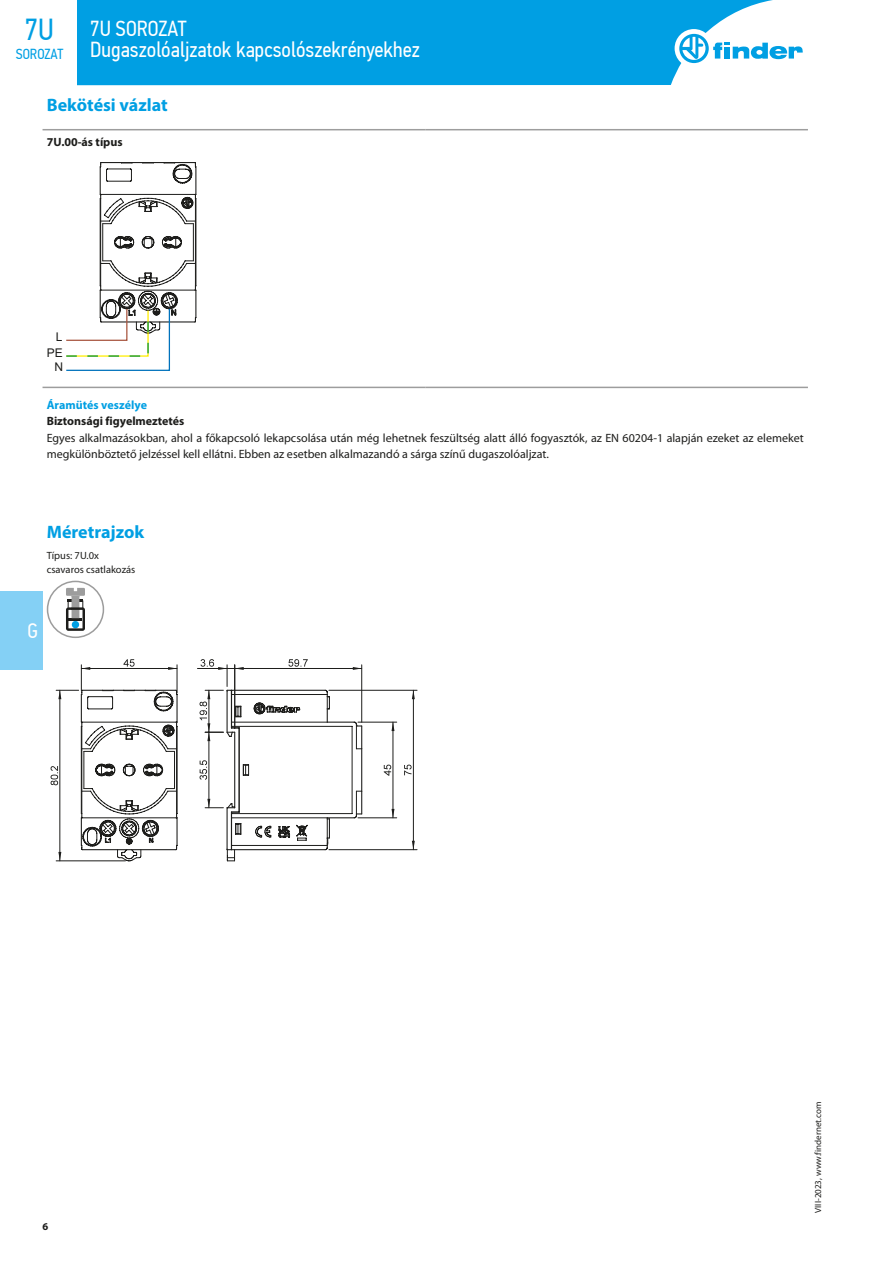
<style>
.page{position:relative;width:893px;height:1263px;background:#fff}
.page>*{position:absolute;margin:0;border:0;box-sizing:border-box;transform-origin:0 0}
.t1{font:30.3px "PF Din Text Cond Pro";color:#009fe3}
.t2{font:21.75px/21px "PF Din Text Cond Pro";color:#fff}
.t3{font:21px "PF Din Text Cond Pro";color:#fff}
.t4{font:700 18px "Myriad Pro";color:#009fe3}
.t5{font:14.55px "PF Din Text Cond Pro";color:#009fe3}
.t6{font:12px/16.2px "Myriad Pro";color:#1d1d1b}
.t7{font:700 12px "Myriad Pro";color:#1d1d1b}
.t8{font:700 12px "Myriad Pro";color:#009fe3}
.t9{font:12px/15.6px "Arial MT Std";color:#1d1d1b;text-align:right}
.t10{font:10.5px/14.2px "Myriad Pro";color:#1d1d1b}
.t11{font:700 10.5px "Myriad Pro";color:#1d1d1b}
.t12{font:9px "Myriad Pro";color:#1d1d1b}
</style>
<div class="page">
<div style="left:0;top:591px;width:43px;height:79px;background:#84d0f5"></div>
<div style="left:77px;top:0;width:696px;height:85px;background:#009fe3"></div>
<div style="left:675px;top:29px;width:38px;height:39px;background:#fff;border-radius:50%"></div>
<svg style="left:679px;top:34px;width:124px;height:29px"></svg>
<hr style="left:43px;top:387px;width:382px;height:1px;background:#9d9d9d">
<hr style="left:425px;top:387px;width:383px;height:1px;background:#9d9d9d">
<hr style="left:43px;top:129px;width:382px;height:1px;background:#9d9d9d">
<hr style="left:425px;top:129px;width:383px;height:1px;background:#9d9d9d">
<svg style="left:66px;top:162px;width:130px;height:209px"></svg>
<div style="left:47px;top:581px;width:57px;height:57px;border:2px solid #9d9d9d;border-radius:50%"></div>
<svg style="left:66px;top:588px;width:19px;height:43px"></svg>
<hr style="left:197px;top:668px;width:56px;height:1px;background:#1d1d1b">
<svg style="left:200px;top:659px;width:162px;height:202px"></svg>
<hr style="left:235px;top:668px;width:127px;height:1px;background:#1d1d1b">
<hr style="left:358px;top:722px;width:39px;height:1px;background:#1d1d1b">
<hr style="left:358px;top:817px;width:39px;height:1px;background:#1d1d1b">
<svg style="left:384px;top:765px;width:7px;height:11px"></svg>
<svg style="left:391px;top:722px;width:2px;height:9px"></svg>
<svg style="left:391px;top:809px;width:2px;height:9px"></svg>
<hr style="left:393px;top:722px;width:1px;height:96px;background:#1d1d1b">
<hr style="left:329px;top:690px;width:88px;height:1px;background:#1d1d1b">
<hr style="left:329px;top:849px;width:88px;height:1px;background:#1d1d1b">
<svg style="left:404px;top:765px;width:8px;height:10px"></svg>
<svg style="left:412px;top:690px;width:3px;height:9px"></svg>
<svg style="left:412px;top:841px;width:3px;height:9px"></svg>
<hr style="left:413px;top:690px;width:1px;height:160px;background:#1d1d1b">
<svg style="left:51px;top:659px;width:127px;height:202px"></svg>
<hr style="left:81px;top:668px;width:96px;height:1px;background:#1d1d1b">
<h1 class="t1" style="left:25px;top:11px;width:31px">7U</h1>
<p class="t5" style="left:16px;top:46px;width:49px">SOROZAT</p>
<h3 class="t4" style="left:47px;top:93px;width:123px">Bekötési vázlat</h3>
<p class="t7" style="left:47px;top:134px;width:77px">7U.00-ás típus</p>
<h2 class="t2" style="left:90px;top:18px;width:331px">7U SOROZAT<br>Dugaszolóaljzatok kapcsolószekrényekhez</h2>
<p class="t9" style="left:47px;top:329px;width:18px">L<br>PE</p>
<p class="t9" style="left:54px;top:359px;width:10px">N</p>
<p class="t8" style="left:47px;top:397px;width:102px">Áramütés veszélye</p>
<p class="t7" style="left:47px;top:413px;width:139px">Biztonsági figyelmeztetés</p>
<p class="t6" style="left:47px;top:429px;width:758px">Egyes alkalmazásokban, ahol a főkapcsoló lekapcsolása után még lehetnek feszü ltség alatt álló fogyasztók, az EN 60204-1 alapján ezeket az elemeket megkü lönböztető jelzéssel kell ellátni. Ebben az esetben alkalmazandó a sárga színű dugaszolóaljzat.</p>
<h3 class="t4" style="left:47px;top:520px;width:99px">Méretrajzok</h3>
<p class="t10" style="left:47px;top:548px;width:90px">Típus: 7U.0x csavaros csatlakozás</p>
<h3 class="t3" style="left:28px;top:619px;width:12px">G</h3>
<p class="t11" style="left:43px;top:1219px;width:7px">6</p>
<p class="t12" style="left:812px;top:1213px;width:113px;rotate:-90deg">VIII-2023, www.findernet.com</p>
</div>
